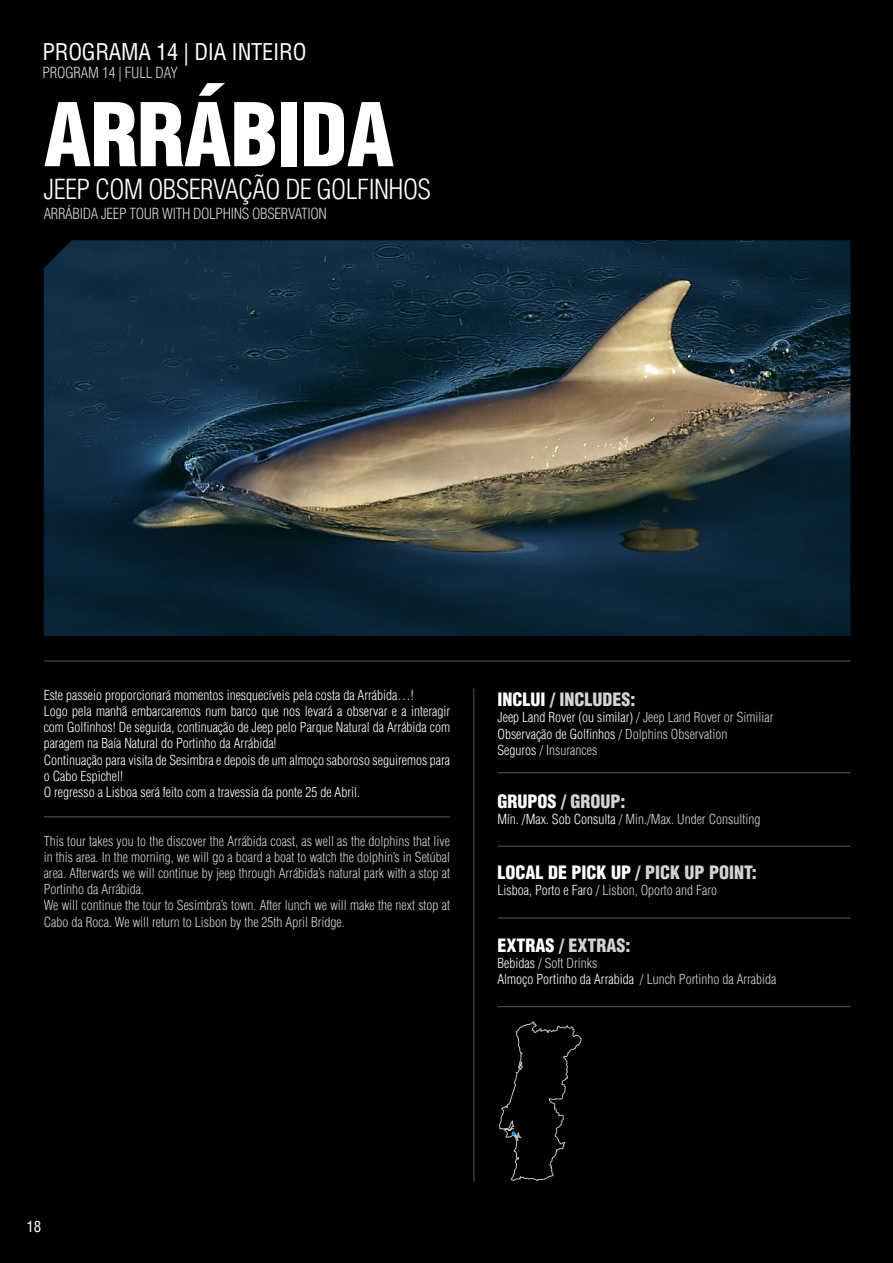
<style>
.page{position:relative;width:893px;height:1263px;background:#000}
.page>*{position:absolute;margin:0;border:0;box-sizing:border-box;transform-origin:0 0}
.t1{font:900 condensed 85.5px "Helvetica";letter-spacing:-.01em;color:#fff}
.t2{font:300 condensed 27px "Helvetica";letter-spacing:-.02em;color:#fff}
.t3{font:condensed 22.5px "Helvetica";letter-spacing:-.01em;color:#fff}
.t4{font:900 condensed 18px "Helvetica";color:#d1d3d4}
.t5{font:900 condensed 18px "Helvetica";color:#fff}
.t6{font:300 condensed 15px "Helvetica";letter-spacing:-.02em;color:#d1d3d4}
.t7{font:condensed 15px "Helvetica";color:#fff}
.t8{font:300 condensed 13.5px/16.2px "Helvetica";color:#d1d3d4}
.t9{font:300 condensed 13.5px/16.2px "Helvetica";color:#fff}
.s1{color:#fff}
.s2{color:#d1d3d4}
</style>
<div class="page">
<img style="left:44px;top:240px;width:806px;height:396px">
<hr style="left:44px;top:660px;width:806px;height:1px;background:#59595c">
<hr style="left:473px;top:689px;width:1px;height:492px;background:#59595c">
<hr style="left:498px;top:772px;width:352px;height:1px;background:#59595c">
<hr style="left:498px;top:846px;width:352px;height:1px;background:#59595c">
<hr style="left:44px;top:816px;width:406px;height:1px;background:#59595c">
<hr style="left:498px;top:918px;width:352px;height:1px;background:#59595c">
<hr style="left:498px;top:1006px;width:352px;height:1px;background:#59595c">
<svg style="left:498px;top:1021px;width:84px;height:160px"></svg>
<h3 class="t3" style="left:43px;top:38px;width:266px">PROGRAMA 14 | DIA INTEIRO</h3>
<p class="t6" style="left:43px;top:64px;width:137px">PROGRAM 14 | FULL DAY</p>
<h1 class="t1" style="left:44px;top:81px;width:352px">ARRÁBIDA</h1>
<h2 class="t2" style="left:44px;top:173px;width:389px">JEEP COM OBSERVAÇÃO DE GOLFINHOS</h2>
<p class="t6" style="left:44px;top:204px;width:285px">ARRÁBIDA JEEP TOUR WITH DOLPHINS OBSERVATION</p>
<p class="t9" style="left:44px;top:687px;width:408px">Este passeio proporcionará momentos inesquecíveis pela costa da Arrábida…!<br>Logo pela manhã embarcaremos num barco que nos levará a observar e a interagir com Golfinhos! De seguida, continuação de Jeep pelo Parque Natural da Arrábida com paragem na Baía Natural do Portinho da Arrábida!<br>Continuação para visita de Sesimbra e depois de um almoço saboroso seguiremos para o Cabo Espichel!<br>O regresso a Lisboa será feito com a travessia da ponte 25 de Abril.</p>
<p class="t8" style="left:44px;top:832px;width:408px">This tour takes you to the discover the Arrábida coast, as well as the dolphins that live in this area. In the morning, we will go a board a boat to watch the dolphin’s in Setúbal area. Afterwards we will continue by jeep through Arrábida’s natural park with a stop at Portinho da Arrábida.<br>We will continue the tour to Sesimbra’s town. After lunch we will make the next stop at Cabo da Roca. We will return to Lisbon by the 25th April Bridge.</p>
<h3 class="t4" style="left:497px;top:688px;width:140px"><span class="s1">INCLUI</span> / INCLUDES:</h3>
<p class="t8" style="left:497px;top:709px;width:277px"><span class="s1">Jeep Land Rover (ou similar)</span> / Jeep Land Rover or Similiar<br><span class="s1">Observação de Golfinhos</span> / Dolphins Observation<br><span class="s1">Seguros</span> / Insurances</p>
<h3 class="t4" style="left:497px;top:790px;width:130px"><span class="s1">GRUPOS</span> / GROUP:</h3>
<p class="t8" style="left:497px;top:811px;width:264px"><span class="s1">Mín. /Max. Sob Consulta</span> / Min./Max. Under Consulting</p>
<h3 class="t5" style="left:497px;top:861px;width:261px">LOCAL DE PICK UP <span class="s2">/ PICK UP POINT:</span></h3>
<p class="t8" style="left:497px;top:882px;width:221px"><span class="s1">Lisboa, Porto e Faro</span> / Lisbon, Oporto and Faro</p>
<h3 class="t4" style="left:497px;top:934px;width:135px"><span class="s1">EXTRAS</span> / EXTRAS:</h3>
<p class="t8" style="left:497px;top:955px;width:280px"><span class="s1">Bebidas</span> / Soft Drinks<br><span class="s1">Almoço Portinho da Arrabida</span> / Lunch Portinho da Arrabida</p>
<p class="t7" style="left:26px;top:1217px;width:16px">18</p>
</div>
